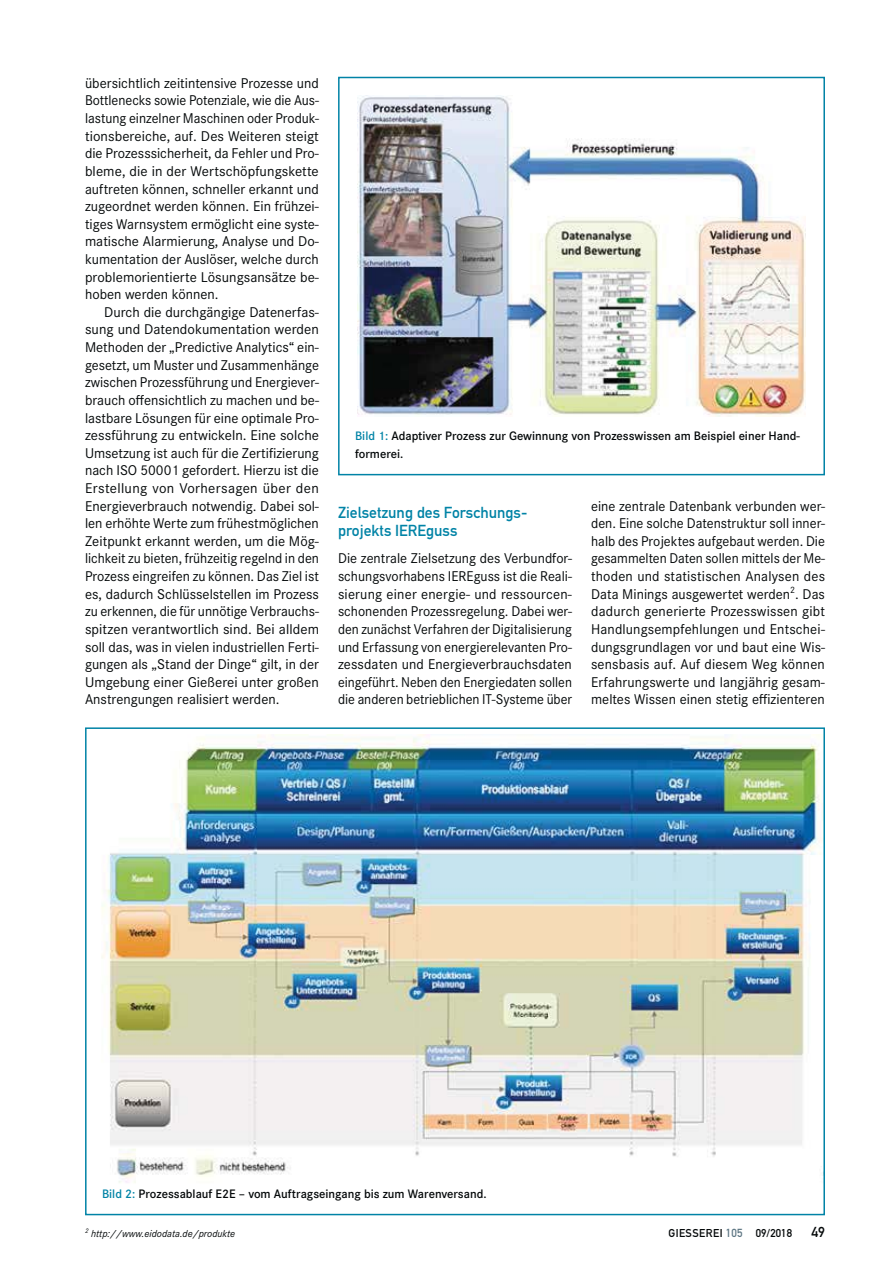
<style>
.page{position:relative;width:893px;height:1263px;background:#fff}
.page>*{position:absolute;margin:0;border:0;box-sizing:border-box;transform-origin:0 0}
.t1{font:15.75px/17.5px "DIN Mittelschrift Std";color:#0083a6}
.t2{font:14.7px/17.5px "Corporate S";color:#040809;text-align:justify}
.t3{font:14.25px "DIN Mittelschrift Std";color:#040809}
.t4{font:600 12.75px/17.5px "Corporate S";color:#040809}
.t5{font:11.25px "DIN Mittelschrift Std";letter-spacing:.04em;color:#040809}
.t6{font:italic 10.5px "Corporate S";color:#040809}
.s1{color:#0083a6}
.s2{font-size:11.55px;color:#5d7683}
</style>
<div class="page">
<img style="left:358px;top:95px;width:447px;height:322px">
<div style="left:338px;top:77px;width:487px;height:398px;border:2px solid #0083a6"></div>
<img style="left:101px;top:734px;width:721px;height:449px">
<div style="left:85px;top:727px;width:740px;height:488px;border:2px solid #0083a6"></div>
<p class="t2" style="left:85px;top:75px;width:235px">übersichtlich zeitintensive Prozesse und Bottlenecks sowie Potenziale, wie die Aus&shy;lastung einzelner Maschinen oder Produk&shy;tionsbereiche, auf. Des Weiteren steigt die Prozesssicherheit, da Fehler und Pro&shy;bleme, die in der Wertschöpfungskette auftreten können, schneller erkannt und zugeordnet werden können. Ein frühzei&shy;tiges Warnsystem ermöglicht eine syste&shy;matische Alarmierung, Analyse und Do&shy;kumentation der Auslöser, welche durch problemorientierte Lösungsansätze be&shy;hoben werden können.</p>
<p class="t2" style="left:85px;top:304px;width:235px;text-indent:19px">Durch die durchgängige Datenerfas&shy;sung und Datendokumentation werden Methoden der „Predictive Analytics“ ein&shy;gesetzt, um Muster und Zusammenhänge zwischen Prozessführung und Energiever&shy;brauch offensichtlich zu machen und be&shy;lastbare Lösungen für eine optimale Pro&shy;zessführung zu entwickeln. Eine solche Umsetzung ist auch für die Zertifizierung nach ISO 50001 gefordert. Hierzu ist die Erstellung von Vorhersagen über den Energieverbrauch notwendig. Dabei sol&shy;len erhöhte Werte zum frühestmöglichen Zeitpunkt erkannt werden, um die Mög&shy;lichkeit zu bieten, frühzeitig regelnd in den Prozess eingreifen zu können. Das Ziel ist es, dadurch Schlüsselstellen im Prozess zu erkennen, die für unnötige Verbrauchs&shy;spitzen verantwortlich sind. Bei alldem soll das, was in vielen industriellen Ferti&shy;gungen als „Stand der Dinge“ gilt, in der Umgebung einer Gießerei unter großen Anstrengungen realisiert werden.</p>
<p class="t4" style="left:355px;top:428px;width:446px"><span class="s1">Bild 1:</span> Adaptiver Prozess zur Gewinnung von Prozesswissen am Beispiel einer Hand&shy;formerei.</p>
<p class="t1" style="left:338px;top:505px;width:191px">Zielsetzung des Forschungs&shy;projekts IEREguss</p>
<p class="t2" style="left:338px;top:551px;width:235px">Die zentrale Zielsetzung des Verbundfor&shy;schungsvorhabens IEREguss ist die Reali&shy;sierung einer energie- und ressourcen&shy;schonenden Prozessregelung. Dabei wer&shy;den zunächst Verfahren der Digitalisierung und Erfassung von energierelevanten Pro&shy;zessdaten und Energieverbrauchsdaten eingeführt. Neben den Energiedaten sollen die anderen betrieblichen IT-Systeme über</p>
<p class="t2" style="left:591px;top:498px;width:235px">eine zentrale Datenbank verbunden wer&shy;den. Eine solche Datenstruktur soll inner&shy;halb des Projektes aufgebaut werden. Die gesammelten Daten sollen mittels der Me&shy;thoden und statistischen Analysen des Data Minings ausgewertet werden<sup>2</sup>. Das dadurch generierte Prozesswissen gibt Handlungsempfehlungen und Entschei&shy;dungsgrundlagen vor und baut eine Wis&shy;sensbasis auf. Auf diesem Weg können Erfahrungswerte und langjährig gesam&shy;meltes Wissen einen stetig effizienteren</p>
<p class="t4" style="left:102px;top:1185px;width:386px"><span class="s1">Bild 2:</span> Prozessablauf E2E – vom Auftragseingang bis zum Warenversand.</p>
<p class="t6" style="left:85px;top:1230px;width:152px"><sup>2</sup> http://www.eidodata.de/produkte</p>
<p class="t5" style="left:668px;top:1229px;width:125px">GIESSEREI <span class="s2">105</span> 09/2018</p>
<p class="t3" style="left:811px;top:1227px;width:15px">49</p>
</div>
